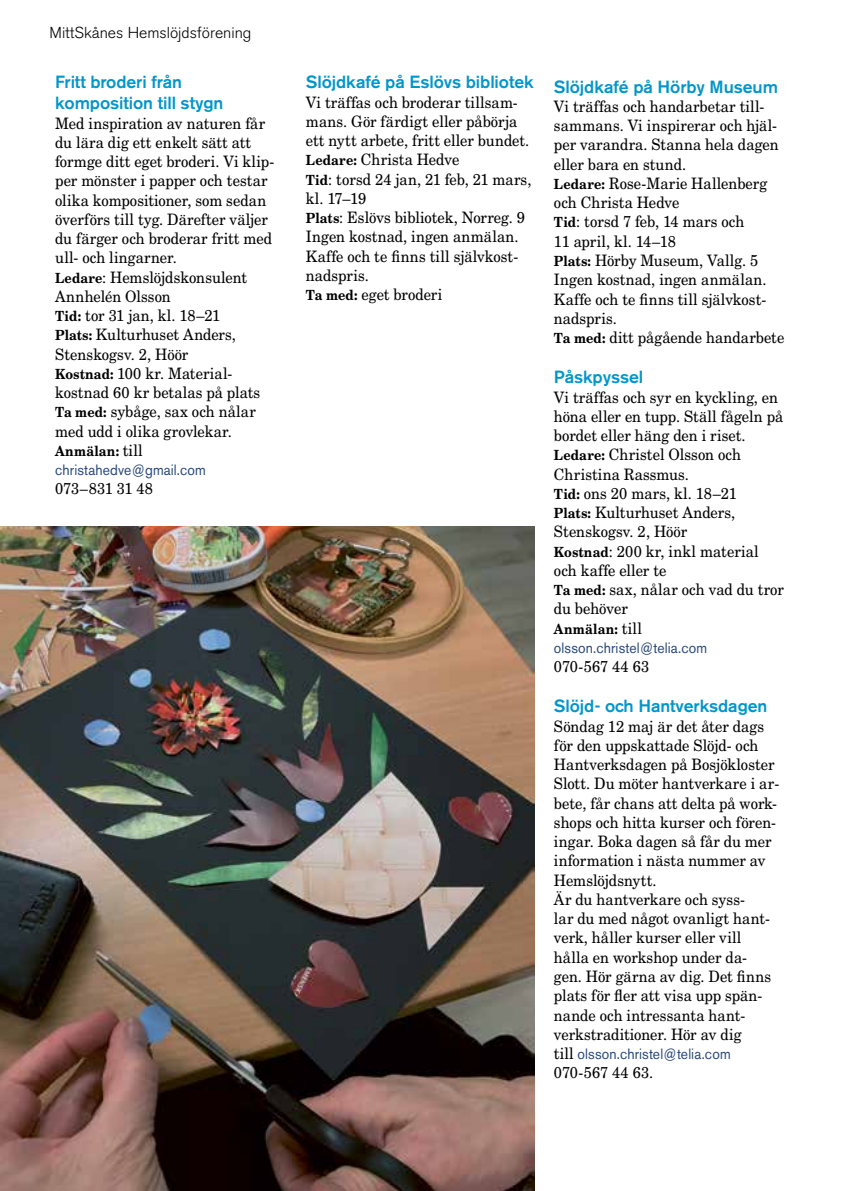
<style>
.page{position:relative;width:844px;height:1191px;background:#fff}
.page>*{position:absolute;margin:0;border:0;box-sizing:border-box;transform-origin:0 0}
.t1{font:500 17.5px/21px "Akzidenz Grotesk BE";letter-spacing:-.005em;color:#0096cb}
.t2{font:15.75px/19.2px "New Century Schlbk LT Std";letter-spacing:.005em;color:#000;scale:.93 1}
.t3{font:300 15.75px "Akzidenz Grotesk BE";color:#000}
.t4{font:15.75px "New Century Schlbk LT Std";letter-spacing:-.015em;color:#000;scale:.93 1}
.t5{font:14.88px "Akzidenz Grotesk BE";letter-spacing:.01em;color:#27477b;scale:.93 1}
.t6{font:700 14px "New Century Schlbk LT Std";letter-spacing:.02em;color:#000;scale:.9 1}
.s1{font-weight:700;font-size:14px}
.s2{font-weight:400;font-size:15.75px}
.s3{font-family:"New Century Schlbk LT Std";font-size:15.75px;color:#000}
</style>
<div class="page">
<img style="left:0;top:526px;width:534px;height:665px">
<p class="t3" style="left:49px;top:23px;width:203px">MittSkånes Hemslöjdsförening</p>
<p class="t1" style="left:55px;top:72px;width:170px">Fritt broderi från komposition till stygn</p>
<p class="t2" style="left:55px;top:113px;width:237px">Med inspiration av naturen får du lära dig ett enkelt sätt att formge ditt eget broderi. Vi klip&shy;per mönster i papper och testar olika kompositioner, som sedan överförs till tyg. Därefter väljer du färger och broderar fritt med ull- och lingarner.<br><span class="s1">Ledare</span>: Hemslöjdskonsulent<br>Annhelén Olsson<br><span class="s1">Tid:</span> tor 31 jan, kl. 18–21<br><span class="s1">Plats:</span> Kulturhuset Anders,<br>Stenskogsv. 2, Höör<br><span class="s1">Kostnad:</span> 100 kr. Material&shy;kostnad 60 kr betalas på plats<br><span class="s1">Ta med:</span> sybåge, sax och nålar med udd i olika grovlekar.</p>
<p class="t6" style="left:55px;top:442px;width:99px">Anmälan: <span class="s2">till</span></p>
<p class="t5" style="left:55px;top:461px;width:163px">christahedve@gmail.com</p>
<p class="t4" style="left:55px;top:479px;width:107px">073–831 31 48</p>
<p class="t1" style="left:306px;top:72px;width:229px">Slöjdkafé på Eslövs bibliotek</p>
<p class="t2" style="left:306px;top:92px;width:244px">Vi träffas och broderar tillsam&shy;mans. Gör färdigt eller påbörja ett nytt arbete, fritt eller bundet.<br><span class="s1">Ledare:</span> Christa Hedve<br><span class="s1">Tid</span>: torsd 24 jan, 21 feb, 21 mars, kl. 17–19<br><span class="s1">Plats</span>: Eslövs bibliotek, Norreg. 9<br>Ingen kostnad, ingen anmälan.<br>Kaffe och te finns till självkost&shy;nadspris.<br><span class="s1">Ta med:</span> eget broderi</p>
<p class="t1" style="left:553px;top:76px;width:225px">Slöjdkafé på Hörby Museum</p>
<p class="t2" style="left:553px;top:97px;width:249px">Vi träffas och handarbetar till&shy;sammans. Vi inspirerar och hjäl&shy;per varandra. Stanna hela dagen eller bara en stund.<br><span class="s1">Ledare:</span> Rose-Marie Hallenberg och Christa Hedve<br><span class="s1">Tid</span>: torsd 7 feb, 14 mars och<br>11 april, kl. 14–18<br><span class="s1">Plats:</span> Hörby Museum, Vallg. 5<br>Ingen kostnad, ingen anmälan.<br>Kaffe och te finns till självkost&shy;nadspris.<br><span class="s1">Ta med:</span> ditt pågående handarbete</p>
<p class="t1" style="left:553px;top:366px;width:91px">Påskpyssel</p>
<p class="t2" style="left:553px;top:387px;width:249px">Vi träffas och syr en kyckling, en höna eller en tupp. Ställ fågeln på bordet eller häng den i riset.<br><span class="s1">Ledare:</span> Christel Olsson och<br>Christina Rassmus.<br><span class="s1">Tid:</span> ons 20 mars, kl. 18–21<br><span class="s1">Plats:</span> Kulturhuset Anders,<br>Stenskogsv. 2, Höör<br><span class="s1">Kostnad</span>: 200 kr, inkl material och kaffe eller te<br><span class="s1">Ta med:</span> sax, nålar och vad du tror du behöver</p>
<p class="t6" style="left:553px;top:620px;width:99px">Anmälan: <span class="s2">till</span></p>
<p class="t5" style="left:553px;top:639px;width:166px">olsson.christel@telia.com</p>
<p class="t2" style="left:553px;top:657px;width:104px">070-567 44 63</p>
<p class="t1" style="left:553px;top:695px;width:215px">Slöjd- och Hantverksdagen</p>
<p class="t2" style="left:553px;top:716px;width:244px">Söndag 12 maj är det åter dags för den uppskattade Slöjd- och<br>Hantverksdagen på Bosjökloster<br>Slott. Du möter hantverkare i ar&shy;bete, får chans att delta på work&shy;shops och hitta kurser och fören&shy;ingar. Boka dagen så får du mer information i nästa nummer av<br>Hemslöjdsnytt.<br>Är du hantverkare och syss-<br>lar du med något ovanligt hant&shy;verk, håller kurser eller vill hålla en workshop under da-<br>gen. Hör gärna av dig. Det finns plats för fler att visa upp spän&shy;nande och intressanta hant&shy;verkstraditioner. Hör av dig</p>
<p class="t5" style="left:553px;top:1045px;width:191px"><span class="s3">till</span> olsson.christel@telia.com</p>
<p class="t2" style="left:553px;top:1063px;width:108px">070-567 44 63.</p>
</div>
